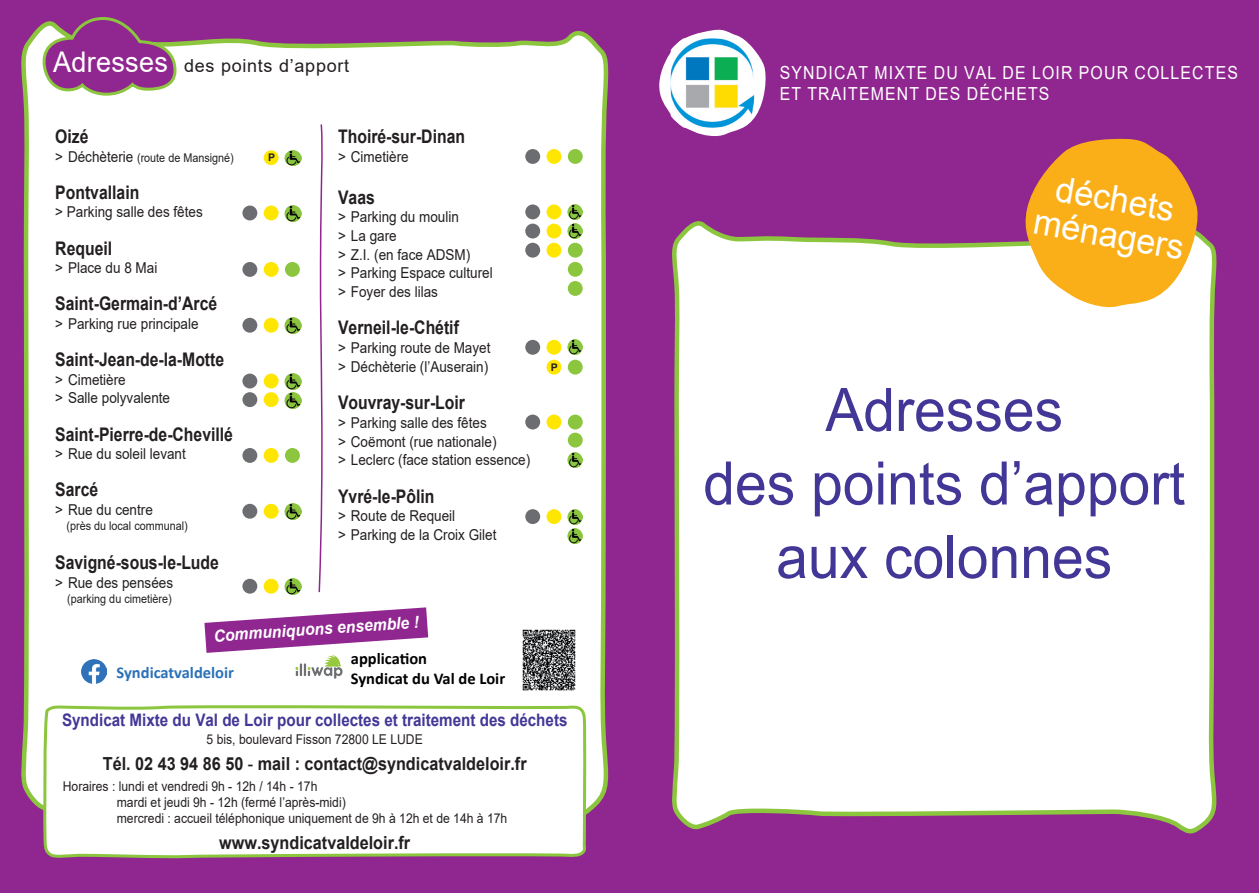
<style>
.page{position:relative;width:1259px;height:893px;background:#90268f}
.page>*{position:absolute;margin:0;border:0;box-sizing:border-box;transform-origin:0 0}
.t1{font:60px/73.5px "Arial";color:#423796;text-align:center;scale:.95 1}
.t2{font:36px/36px "Arial";color:#fff;text-align:center;scale:.95 1}
.t3{font:700 18.75px "Arial";color:#231f20;scale:.84 1}
.t4{font:700 18px "Arial";color:#231f20;scale:.9 1}
.t5{font:18px/21.6px "Arial";letter-spacing:.075em;color:#fff;scale:.88 1}
.t6{font:18px "Arial";letter-spacing:.04em;color:#231f20}
.t7{font:700 17.25px "Arial";color:#423796;scale:.88 1}
.t8{font:700 16.5px/19.8px "Calibri";color:#000}
.t9{font:italic 700 16.5px "Arial";color:#fff;scale:.95 1}
.t10{font:700 16.5px "Calibri";color:#2a71b8}
.t11{font:15px/18.8px "Arial";color:#231f20;scale:.9 1}
.t12{font:13.5px/16.2px "Arial";color:#231f20;scale:.9 1}
.t13{font:12px "Arial";color:#231f20;scale:.9 1}
.t14{font:700 10.5px "Arial";color:#231f20}
.s1{font-size:28.5px;color:#fff}
.s2{font-size:15px}
.s3{font-weight:400}
</style>
<div class="page">
<div style="left:21px;top:28px;width:588px;height:785px;background:#fff"></div>
<svg style="left:672px;top:221px;width:545px;height:613px;background:#f5f0f2"></svg>
<div style="left:242px;top:262px;width:15px;height:15px;background:#6c6d70;border-radius:50%"></div>
<div style="left:264px;top:262px;width:15px;height:15px;background:#ffe601;border-radius:50%"></div>
<div style="left:285px;top:262px;width:15px;height:15px;background:#8bc63e;border-radius:50%"></div>
<div style="left:242px;top:318px;width:15px;height:15px;background:#6c6d70;border-radius:50%"></div>
<div style="left:264px;top:318px;width:15px;height:15px;background:#ffe601;border-radius:50%"></div>
<div style="left:242px;top:374px;width:15px;height:14px;background:#6c6d70;border-radius:50%"></div>
<div style="left:264px;top:374px;width:15px;height:14px;background:#ffe601;border-radius:50%"></div>
<div style="left:242px;top:392px;width:15px;height:15px;background:#6c6d70;border-radius:50%"></div>
<div style="left:264px;top:392px;width:15px;height:15px;background:#ffe601;border-radius:50%"></div>
<div style="left:242px;top:448px;width:15px;height:15px;background:#6c6d70;border-radius:50%"></div>
<div style="left:264px;top:448px;width:15px;height:15px;background:#ffe601;border-radius:50%"></div>
<div style="left:285px;top:448px;width:15px;height:15px;background:#8bc63e;border-radius:50%"></div>
<div style="left:242px;top:504px;width:15px;height:15px;background:#6c6d70;border-radius:50%"></div>
<div style="left:264px;top:504px;width:15px;height:15px;background:#ffe601;border-radius:50%"></div>
<svg style="left:42px;top:703px;width:546px;height:156px;background:#f7f7f4"></svg>
<svg style="left:1022px;top:138px;width:177px;height:172px;background:#eda945"></svg>
<svg style="left:659px;top:29px;width:107px;height:108px"></svg>
<svg style="left:318px;top:123px;width:7px;height:471px;background:#e7d0e6"></svg>
<img style="left:671px;top:38px;width:83px;height:90px">
<svg style="left:38px;top:17px;width:140px;height:80px"></svg>
<img style="left:285px;top:206px;width:16px;height:15px">
<img style="left:285px;top:318px;width:16px;height:15px">
<img style="left:285px;top:393px;width:16px;height:15px">
<div style="left:568px;top:149px;width:15px;height:15px;background:#8bc63e;border-radius:50%"></div>
<div style="left:525px;top:340px;width:15px;height:15px;background:#6c6d70;border-radius:50%"></div>
<div style="left:546px;top:340px;width:15px;height:15px;background:#ffe601;border-radius:50%"></div>
<div style="left:525px;top:509px;width:15px;height:15px;background:#6c6d70;border-radius:50%"></div>
<div style="left:546px;top:509px;width:15px;height:15px;background:#ffe601;border-radius:50%"></div>
<div style="left:525px;top:149px;width:15px;height:15px;background:#6c6d70;border-radius:50%"></div>
<div style="left:546px;top:149px;width:15px;height:15px;background:#ffe601;border-radius:50%"></div>
<img style="left:568px;top:204px;width:14px;height:15px">
<div style="left:525px;top:204px;width:15px;height:15px;background:#6c6d70;border-radius:50%"></div>
<div style="left:546px;top:204px;width:15px;height:15px;background:#ffe601;border-radius:50%"></div>
<div style="left:525px;top:224px;width:15px;height:14px;background:#6c6d70;border-radius:50%"></div>
<div style="left:546px;top:224px;width:15px;height:14px;background:#ffe601;border-radius:50%"></div>
<img style="left:568px;top:224px;width:14px;height:15px">
<div style="left:525px;top:243px;width:15px;height:15px;background:#6c6d70;border-radius:50%"></div>
<div style="left:546px;top:243px;width:15px;height:15px;background:#ffe601;border-radius:50%"></div>
<div style="left:568px;top:243px;width:15px;height:15px;background:#8bc63e;border-radius:50%"></div>
<div style="left:568px;top:262px;width:15px;height:15px;background:#8bc63e;border-radius:50%"></div>
<div style="left:568px;top:281px;width:15px;height:15px;background:#8bc63e;border-radius:50%"></div>
<img style="left:568px;top:340px;width:14px;height:15px">
<div style="left:568px;top:360px;width:15px;height:15px;background:#8bc63e;border-radius:50%"></div>
<div style="left:525px;top:415px;width:15px;height:14px;background:#6c6d70;border-radius:50%"></div>
<div style="left:546px;top:415px;width:15px;height:14px;background:#ffe601;border-radius:50%"></div>
<div style="left:568px;top:415px;width:15px;height:14px;background:#8bc63e;border-radius:50%"></div>
<div style="left:568px;top:433px;width:15px;height:15px;background:#8bc63e;border-radius:50%"></div>
<img style="left:568px;top:452px;width:14px;height:15px">
<img style="left:568px;top:509px;width:14px;height:15px">
<img style="left:568px;top:528px;width:14px;height:15px">
<div style="left:264px;top:150px;width:15px;height:15px;background:#ffe601;border-radius:50%"></div>
<div style="left:242px;top:579px;width:15px;height:15px;background:#6c6d70;border-radius:50%"></div>
<div style="left:264px;top:579px;width:15px;height:15px;background:#ffe601;border-radius:50%"></div>
<img style="left:285px;top:579px;width:16px;height:15px">
<div style="left:546px;top:360px;width:15px;height:15px;background:#ffe601;border-radius:50%"></div>
<div style="left:242px;top:206px;width:15px;height:14px;background:#6c6d70;border-radius:50%"></div>
<div style="left:264px;top:206px;width:15px;height:14px;background:#ffe601;border-radius:50%"></div>
<img style="left:285px;top:150px;width:16px;height:16px">
<img style="left:285px;top:374px;width:16px;height:15px">
<img style="left:285px;top:504px;width:16px;height:15px">
<img style="left:82px;top:659px;width:24px;height:25px">
<img style="left:519px;top:629px;width:59px;height:63px">
<img style="left:293px;top:655px;width:51px;height:24px">
<svg style="left:204px;top:607px;width:224px;height:46px"></svg>
<p class="t6" style="left:53px;top:53px;width:297px"><span class="s1">Adresses</span> des points d’apport</p>
<p class="t3" style="left:55px;top:123px;width:41px">Oizé</p>
<p class="t13" style="left:55px;top:149px;width:200px"><span class="s2">&gt; Déchèterie</span> (route de Mansigné)</p>
<p class="t3" style="left:55px;top:179px;width:102px">Pontvallain</p>
<p class="t11" style="left:55px;top:203px;width:165px">&gt; Parking salle des fêtes</p>
<p class="t3" style="left:55px;top:235px;width:69px">Requeil</p>
<p class="t11" style="left:55px;top:258px;width:115px">&gt; Place du 8 Mai</p>
<p class="t3" style="left:55px;top:290px;width:194px">Saint-Germain-d’Arcé</p>
<p class="t11" style="left:55px;top:314px;width:161px">&gt; Parking rue principale</p>
<p class="t3" style="left:55px;top:346px;width:203px">Saint-Jean-de-la-Motte</p>
<p class="t11" style="left:55px;top:370px;width:129px">&gt; Cimetière<br>&gt; Salle polyvalente</p>
<p class="t3" style="left:55px;top:421px;width:213px">Saint-Pierre-de-Chevillé</p>
<p class="t11" style="left:55px;top:444px;width:147px">&gt; Rue du soleil levant</p>
<p class="t3" style="left:55px;top:476px;width:53px">Sarcé</p>
<p class="t11" style="left:55px;top:500px;width:110px">&gt; Rue du centre</p>
<p class="t13" style="left:67px;top:517px;width:136px">(près du local communal)</p>
<p class="t3" style="left:55px;top:549px;width:196px">Savigné-sous-le-Lude</p>
<p class="t11" style="left:55px;top:574px;width:132px">&gt; Rue des pensées</p>
<p class="t13" style="left:67px;top:591px;width:118px">(parking du cimetière)</p>
<p class="t14" style="left:268px;top:150px;width:9px">P</p>
<p class="t3" style="left:338px;top:123px;width:153px">Thoiré-sur-Dinan</p>
<p class="t11" style="left:338px;top:147px;width:80px">&gt; Cimetière</p>
<p class="t3" style="left:338px;top:184px;width:45px">Vaas</p>
<p class="t11" style="left:338px;top:208px;width:173px">&gt; Parking du moulin<br>&gt; La gare<br>&gt; Z.I. (en face ADSM)<br>&gt; Parking Espace culturel &gt; Foyer des lilas</p>
<p class="t3" style="left:338px;top:315px;width:145px">Verneil-le-Chétif</p>
<p class="t11" style="left:338px;top:338px;width:171px">&gt; Parking route de Mayet &gt; Déchèterie (l’Auserain)</p>
<p class="t3" style="left:338px;top:389px;width:153px">Vouvray-sur-Loir</p>
<p class="t11" style="left:338px;top:413px;width:215px">&gt; Parking salle des fêtes<br>&gt; Coëmont (rue nationale)<br>&gt; Leclerc (face station essence)</p>
<p class="t3" style="left:338px;top:483px;width:116px">Yvré-le-Pôlin</p>
<p class="t11" style="left:338px;top:507px;width:177px">&gt; Route de Requeil<br>&gt; Parking de la Croix Gilet</p>
<p class="t9" style="left:213px;top:625px;width:218px;rotate:-4deg">Communiquons ensemble !</p>
<p class="t10" style="left:117px;top:661px;width:119px">Syndicatvaldeloir</p>
<p class="t8" style="left:351px;top:648px;width:156px">application<br>Syndicat du Val de Loir</p>
<p class="t14" style="left:551px;top:360px;width:9px">P</p>
<p class="t7" style="left:62px;top:708px;width:576px">Syndicat Mixte du Val de Loir pour collectes et traitement des déchets</p>
<p class="t12" style="left:207px;top:731px;width:242px">5 bis, boulevard Fisson 72800 LE LUDE</p>
<p class="t4" style="left:103px;top:751px;width:472px">Tél. 02 43 94 86 50 <span class="s3">-</span> mail : contact@syndicatvaldeloir.fr</p>
<p class="t12" style="left:117px;top:778px;width:435px;text-indent:-54px">Horaires : lundi et vendredi 9h - 12h / 14h - 17h<br>mardi et jeudi 9h - 12h (fermé l’après-midi)<br>mercredi : accueil téléphonique uniquement de 9h à 12h et de 14h à 17h</p>
<p class="t4" style="left:219px;top:830px;width:214px">www.syndicatvaldeloir.fr</p>
<p class="t5" style="left:779px;top:61px;width:522px">SYNDICAT MIXTE DU VAL DE LOIR POUR COLLECTES<br>ET TRAITEMENT DES DÉCHETS</p>
<h2 class="t2" style="left:1043px;top:167px;width:162px;rotate:10deg">déchets ménagers</h2>
<h1 class="t1" style="left:703px;top:373px;width:508px">Adresses<br>des points d’apport aux colonnes</h1>
</div>
